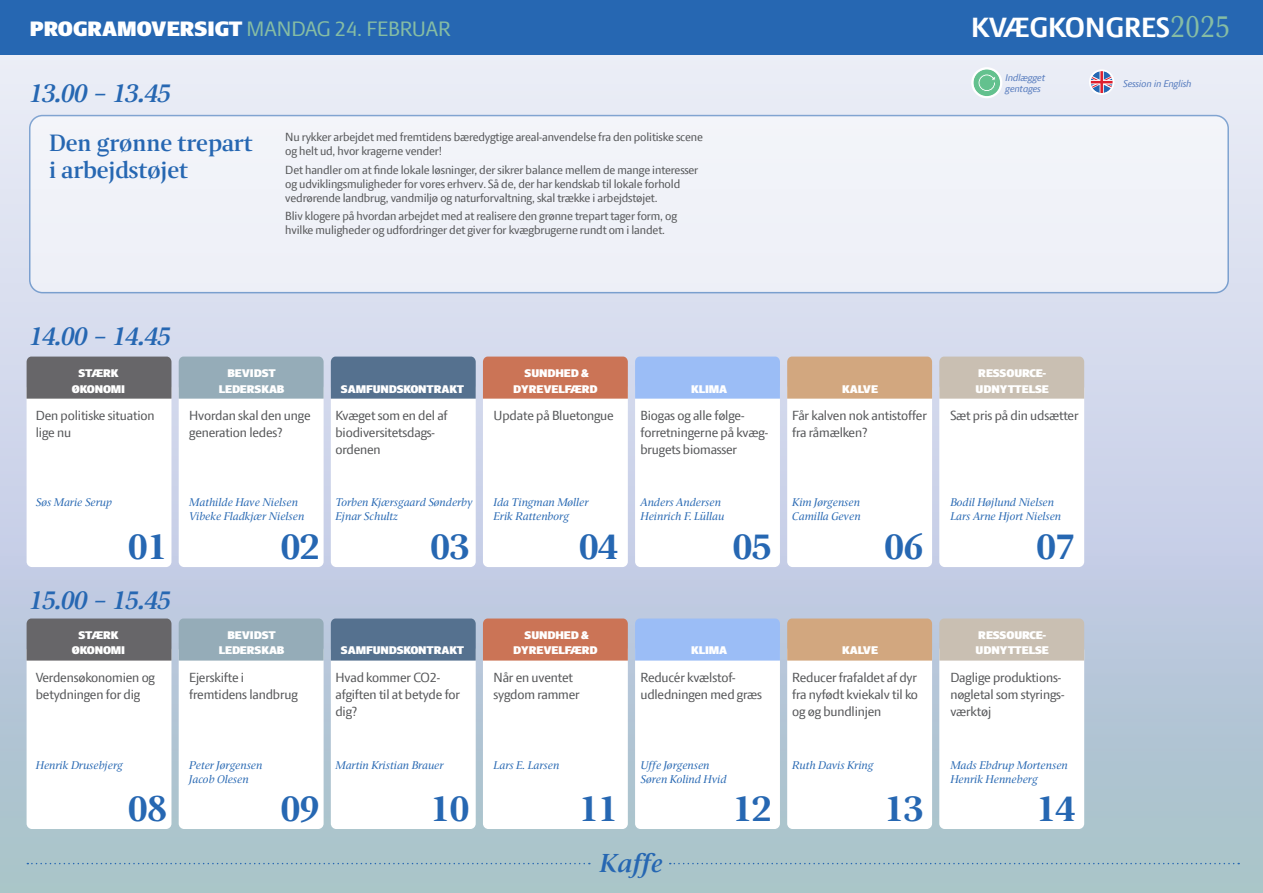
<style>
.page{position:relative;width:1263px;height:893px;background:#fff}
.page>*{position:absolute;margin:0;border:0;box-sizing:border-box;transform-origin:0 0}
.t1{font:700 39px "Press Serif";letter-spacing:-.01em;color:#2667b2}
.t2{font:700 30px "LF Press Sans";color:#fff}
.t3{font:italic 600 28.05px "Press Serif";color:#2667b2}
.t4{font:600 25.5px/27px "Press Serif";color:#2667b2}
.t5{font:22.5px "LF Press Sans";color:#86bda4}
.t6{font:14.25px/17.1px "LF Press Sans";letter-spacing:-.01em;color:#57585a}
.t7{font:12.75px/14.1px "LF Press Sans";letter-spacing:-.01em;color:#57585a}
.t8{font:italic 12px/14.1px "Press Serif";letter-spacing:-.01em;color:#2667b2}
.t9{font:12px/15.3px "LF Press Sans Poster";letter-spacing:-.01em;color:#fff;text-align:center}
.t10{font:italic 10.5px/10.5px "LF Press Sans";letter-spacing:-.01em;color:#577cbe}
.s1{font-family:"LF Press Sans Poster";color:#fff}
.s2{font-family:"Press Serif";font-weight:400;font-size:33px;color:#86bda4}
</style>
<div class="page">
<div style="left:0;top:0;width:1263px;height:893px;background:linear-gradient(to right,#e0e4f1,#dee2f1)"></div>
<div style="left:0;top:404px;width:1263px;height:489px;background:linear-gradient(to bottom,#d3d5f0,#a5c0c8)"></div>
<div style="left:0;top:0;width:1263px;height:55px;background:#2667b2"></div>
<div style="left:27px;top:645px;width:144px;height:184px;background:#fff;border-radius:5px"></div>
<div style="left:179px;top:645px;width:145px;height:184px;background:#fff;border-radius:5px"></div>
<div style="left:331px;top:645px;width:145px;height:184px;background:#fff;border-radius:5px"></div>
<div style="left:483px;top:645px;width:145px;height:184px;background:#fff;border-radius:5px"></div>
<div style="left:635px;top:645px;width:145px;height:184px;background:#fff;border-radius:5px"></div>
<div style="left:787px;top:645px;width:145px;height:184px;background:#fff;border-radius:5px"></div>
<div style="left:939px;top:645px;width:145px;height:184px;background:#fff;border-radius:5px"></div>
<div style="left:27px;top:618px;width:144px;height:43px;background:#676669"></div>
<div style="left:179px;top:618px;width:145px;height:43px;background:#95acb8"></div>
<div style="left:331px;top:618px;width:145px;height:43px;background:#55718f"></div>
<div style="left:483px;top:618px;width:145px;height:43px;background:#cb7456"></div>
<div style="left:635px;top:618px;width:145px;height:43px;background:#9bbdf6"></div>
<div style="left:787px;top:618px;width:145px;height:43px;background:#d2a77f"></div>
<div style="left:939px;top:618px;width:145px;height:43px;background:#c9bfb2"></div>
<div style="left:27px;top:383px;width:144px;height:184px;background:#fff;border-radius:5px"></div>
<div style="left:179px;top:383px;width:145px;height:184px;background:#fff;border-radius:5px"></div>
<div style="left:331px;top:383px;width:145px;height:184px;background:#fff;border-radius:5px"></div>
<div style="left:483px;top:383px;width:145px;height:184px;background:#fff;border-radius:5px"></div>
<div style="left:635px;top:383px;width:145px;height:184px;background:#fff;border-radius:5px"></div>
<div style="left:787px;top:383px;width:145px;height:184px;background:#fff;border-radius:5px"></div>
<div style="left:939px;top:383px;width:145px;height:184px;background:#fff;border-radius:5px"></div>
<div style="left:27px;top:357px;width:144px;height:42px;background:#676669"></div>
<div style="left:179px;top:357px;width:145px;height:42px;background:#95acb8"></div>
<div style="left:331px;top:357px;width:145px;height:42px;background:#55718f"></div>
<div style="left:483px;top:357px;width:145px;height:42px;background:#cb7456"></div>
<div style="left:635px;top:357px;width:145px;height:42px;background:#9bbdf6"></div>
<div style="left:787px;top:357px;width:145px;height:42px;background:#d2a77f"></div>
<div style="left:939px;top:357px;width:145px;height:42px;background:#c9bfb2"></div>
<div style="left:30px;top:116px;width:1198px;height:177px;background:#f0f2f8;border-radius:13px"></div>
<div style="left:29px;top:115px;width:1200px;height:178px;border:2px solid #2667b2;border-radius:13px"></div>
<div style="left:971px;top:67px;width:31px;height:31px;border:2px solid #fff;border-radius:50%"></div>
<svg style="left:967px;top:68px;width:39px;height:30px"></svg>
<svg style="left:1085px;top:70px;width:32px;height:25px"></svg>
<div style="left:1089px;top:69px;width:25px;height:26px;border:2px solid #fff;border-radius:50%"></div>
<svg style="left:27px;top:863px;width:563px;height:1px"></svg>
<svg style="left:670px;top:863px;width:569px;height:1px"></svg>
<p class="t5" style="left:30px;top:16px;width:422px"><span class="s1">PROGRAMOVERSIGT</span> MANDAG 24. FEBRUAR</p>
<p class="t2" style="left:971px;top:11px;width:260px">KVÆGKONGRES<span class="s2">2025</span></p>
<p class="t3" style="left:30px;top:78px;width:143px">13.00 – 13.45</p>
<p class="t4" style="left:49px;top:129px;width:205px">Den grønne trepart i arbejdstøjet</p>
<p class="t7" style="left:285px;top:130px;width:419px">Nu rykker arbejdet med fremtidens bæredygtige areal-anvendelse fra den politiske scene og helt ud, hvor kragerne vender!</p>
<p class="t7" style="left:285px;top:162px;width:415px">Det handler om at finde lokale løsninger, der sikrer balance mellem de mange interesser og udviklingsmuligheder for vores erhverv. Så de, der har kendskab til lokale forhold vedrørende landbrug, vandmiljø og naturforvaltning, skal trække i arbejdstøjet.</p>
<p class="t7" style="left:285px;top:209px;width:393px">Bliv klogere på hvordan arbejdet med at realisere den grønne trepart tager form, og hvilke muligheder og udfordringer det giver for kvægbrugerne rundt om i landet.</p>
<p class="t3" style="left:30px;top:321px;width:143px">14.00 – 14.45</p>
<p class="t9" style="left:79px;top:366px;width:42px">STÆRK</p>
<p class="t9" style="left:72px;top:381px;width:55px">ØKONOMI</p>
<p class="t9" style="left:227px;top:366px;width:50px">BEVIDST</p>
<p class="t9" style="left:219px;top:381px;width:67px">LEDERSKAB</p>
<p class="t9" style="left:341px;top:381px;width:125px">SAMFUNDSKONTRAKT</p>
<p class="t9" style="left:513px;top:366px;width:86px">SUNDHED &amp;<br>DYREVELFÆRD</p>
<p class="t9" style="left:691px;top:381px;width:38px">KLIMA</p>
<p class="t10" style="left:1005px;top:72px;width:41px">Indlægget gentages</p>
<p class="t10" style="left:1123px;top:78px;width:70px">Session in English</p>
<p class="t9" style="left:978px;top:366px;width:69px">RESSOURCE-</p>
<p class="t9" style="left:842px;top:381px;width:37px">KALVE</p>
<p class="t9" style="left:975px;top:381px;width:75px">UDNYTTELSE</p>
<p class="t6" style="left:36px;top:406px;width:120px">Den politiske situation lige nu</p>
<p class="t6" style="left:189px;top:406px;width:123px">Hvordan skal den unge generation ledes?</p>
<p class="t6" style="left:335px;top:406px;width:114px">Kvæget som en del af biodiversitetsdags&shy;ordenen</p>
<p class="t6" style="left:493px;top:406px;width:122px">Update på Bluetongue</p>
<p class="t6" style="left:640px;top:406px;width:129px">Biogas og alle følge&shy;forretningerne på kvæg&shy;brugets biomasser</p>
<p class="t6" style="left:792px;top:406px;width:136px">Får kalven nok antistoffer fra råmælken?</p>
<p class="t6" style="left:950px;top:406px;width:130px">Sæt pris på din udsætter</p>
<p class="t8" style="left:36px;top:496px;width:78px">Søs Marie Serup</p>
<p class="t8" style="left:189px;top:496px;width:117px">Mathilde Have Nielsen<br>Vibeke Fladkjær Nielsen</p>
<p class="t8" style="left:335px;top:496px;width:139px">Torben Kjærsgaard Sønderby<br>Ejnar Schultz</p>
<p class="t8" style="left:493px;top:496px;width:97px">Ida Tingman Møller<br>Erik Rattenborg</p>
<p class="t8" style="left:640px;top:496px;width:85px">Anders Andersen<br>Heinrich F. Lüllau</p>
<p class="t8" style="left:792px;top:496px;width:70px">Kim Jørgensen<br>Camilla Geven</p>
<p class="t8" style="left:950px;top:496px;width:112px">Bodil Højlund Nielsen<br>Lars Arne Hjort Nielsen</p>
<p class="t1" style="left:128px;top:526px;width:40px">01</p>
<p class="t1" style="left:281px;top:526px;width:40px">02</p>
<p class="t1" style="left:431px;top:526px;width:40px">03</p>
<p class="t1" style="left:579px;top:526px;width:40px">04</p>
<p class="t1" style="left:733px;top:526px;width:40px">05</p>
<p class="t1" style="left:885px;top:526px;width:40px">06</p>
<p class="t1" style="left:1036px;top:526px;width:40px">07</p>
<p class="t3" style="left:30px;top:585px;width:143px">15.00 – 15.45</p>
<p class="t9" style="left:79px;top:628px;width:42px">STÆRK</p>
<p class="t9" style="left:72px;top:643px;width:55px">ØKONOMI</p>
<p class="t9" style="left:227px;top:628px;width:50px">BEVIDST</p>
<p class="t9" style="left:219px;top:643px;width:67px">LEDERSKAB</p>
<p class="t9" style="left:341px;top:643px;width:125px">SAMFUNDSKONTRAKT</p>
<p class="t9" style="left:513px;top:628px;width:86px">SUNDHED &amp;<br>DYREVELFÆRD</p>
<p class="t9" style="left:691px;top:643px;width:38px">KLIMA</p>
<p class="t9" style="left:978px;top:628px;width:69px">RESSOURCE-</p>
<p class="t9" style="left:842px;top:643px;width:37px">KALVE</p>
<p class="t9" style="left:975px;top:643px;width:75px">UDNYTTELSE</p>
<p class="t6" style="left:36px;top:668px;width:121px">Verdensøkonomien og betydningen for dig</p>
<p class="t6" style="left:189px;top:668px;width:110px">Ejerskifte i fremtidens landbrug</p>
<p class="t6" style="left:335px;top:668px;width:126px">Hvad kommer CO2- afgiften til at betyde for dig?</p>
<p class="t6" style="left:493px;top:668px;width:88px">Når en uventet sygdom rammer</p>
<p class="t6" style="left:640px;top:668px;width:123px">Reducér kvælstof&shy;udledningen med græs</p>
<p class="t6" style="left:792px;top:668px;width:127px;text-align:justify">Reducer frafaldet af dyr fra nyfødt kviekalv til ko og øg bundlinjen</p>
<p class="t6" style="left:950px;top:668px;width:116px">Daglige produktions&shy;nøgletal som styrings&shy;værktøj</p>
<p class="t8" style="left:36px;top:758px;width:89px">Henrik Drusebjerg</p>
<p class="t8" style="left:189px;top:758px;width:75px">Peter Jørgensen<br>Jacob Olesen</p>
<p class="t8" style="left:335px;top:758px;width:110px">Martin Kristian Brauer</p>
<p class="t8" style="left:493px;top:758px;width:67px">Lars E. Larsen</p>
<p class="t8" style="left:640px;top:758px;width:88px">Uffe Jørgensen<br>Søren Kolind Hvid</p>
<p class="t8" style="left:792px;top:758px;width:83px">Ruth Davis Kring</p>
<p class="t8" style="left:950px;top:758px;width:119px">Mads Ebdrup Mortensen<br>Henrik Henneberg</p>
<p class="t1" style="left:128px;top:787px;width:40px">08</p>
<p class="t1" style="left:281px;top:787px;width:40px">09</p>
<p class="t1" style="left:431px;top:787px;width:40px">10</p>
<p class="t1" style="left:579px;top:787px;width:40px">11</p>
<p class="t1" style="left:733px;top:787px;width:40px">12</p>
<p class="t1" style="left:885px;top:787px;width:40px">13</p>
<p class="t1" style="left:1036px;top:787px;width:40px">14</p>
<p class="t3" style="left:600px;top:848px;width:64px">Kaffe</p>
</div>
